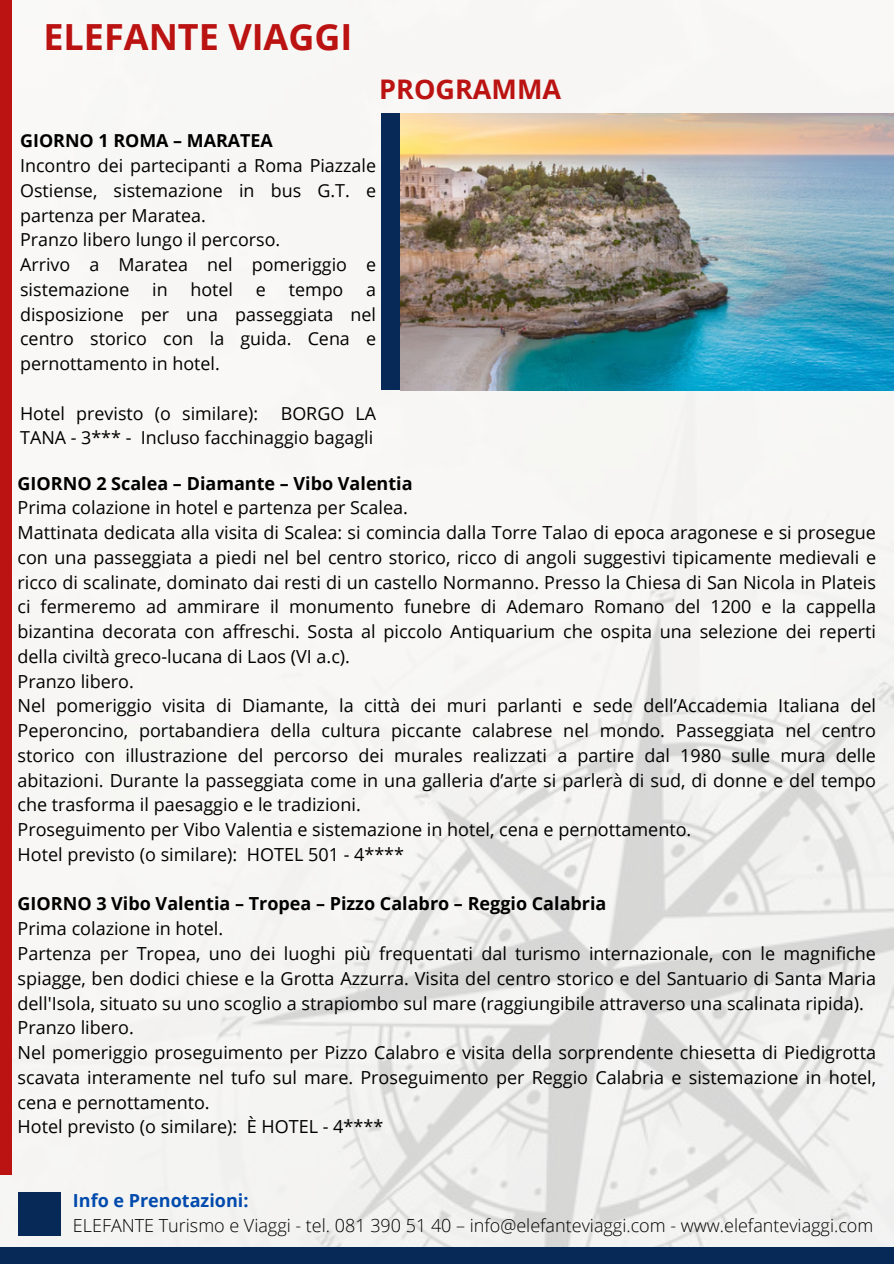
<style>
.page{position:relative;width:894px;height:1264px;background:#fff}
.page>*{position:absolute;margin:0;border:0;box-sizing:border-box;transform-origin:0 0}
.t1{font:700 36px "Open Sans";color:#bb1212}
.t2{font:700 27px "Open Sans";color:#bb1212}
.t3{font:18px/24.8px "Open Sans";color:#000;text-align:justify}
.t4{font:700 18px "Open Sans";color:#000}
.t5{font:300 18px "Open Sans";color:#000}
.t6{font:700 18px "Open Sans";color:#004aad}
.t7{font:17.85px/24.8px "Open Sans";color:#000}
.t8{font:700 17.85px "Open Sans";color:#000}
</style>
<div class="page">
<img style="left:0;top:0;width:892px;height:1247px">
<div style="left:0;top:0;width:11px;height:1174px;background:#bb1212"></div>
<div style="left:19px;top:1191px;width:42px;height:44px;background:#072957"></div>
<div style="left:0;top:1247px;width:893px;height:16px;background:#072957"></div>
<div style="left:381px;top:113px;width:56px;height:277px;background:#072957"></div>
<img style="left:400px;top:113px;width:493px;height:277px">
<p class="t1" style="left:43px;top:11px;width:310px">ELEFANTE VIAGGI</p>
<p class="t2" style="left:379px;top:70px;width:183px">PROGRAMMA</p>
<p class="t8" style="left:20px;top:128px;width:254px">GIORNO 1 ROMA – MARATEA</p>
<p class="t7" style="left:20px;top:153px;width:357px">Incontro dei partecipanti a Roma Piazzale<br>Ostiense, sistemazione in bus G.T. e partenza per Maratea.<br>Pranzo libero lungo il percorso.<br>Arrivo a Maratea nel pomeriggio e sistemazione</p>
<p class="t7" style="left:152px;top:276px;width:17px">in</p>
<p class="t7" style="left:190px;top:276px;width:44px">hotel</p>
<p class="t7" style="left:256px;top:276px;width:12px">e</p>
<p class="t7" style="left:288px;top:276px;width:56px">tempo</p>
<p class="t7" style="left:20px;top:276px;width:357px;text-align:justify;text-indent:346px">a disposizione per una passeggiata nel centro storico con la guida. Cena e pernottamento in hotel.</p>
<p class="t7" style="left:20px;top:400px;width:240px">Hotel previsto (o similare):</p>
<p class="t7" style="left:20px;top:400px;width:357px;text-align:right">BORGO LA<br>TANA - 3*** - Incluso facchinaggio bagagli</p>
<p class="t4" style="left:17px;top:470px;width:396px">GIORNO 2 Scalea – Diamante – Vibo Valentia</p>
<p class="t3" style="left:17px;top:495px;width:392px">Prima colazione in hotel e partenza per Scalea.</p>
<p class="t3" style="left:17px;top:519px;width:859px">Mattinata dedicata alla visita di Scalea: si comincia dalla Torre Talao di epoca aragonese e si prosegue con una passeggiata a piedi nel bel centro storico, ricco di angoli suggestivi tipicamente medievali e ricco di scalinate, dominato dai resti di un castello Normanno. Presso la Chiesa di San Nicola in Plateis ci fermeremo ad ammirare il monumento funebre di Ademaro Romano del 1200 e la cappella bizantina decorata con affreschi. Sosta al piccolo Antiquarium che ospita una selezione dei reperti della civiltà greco-lucana di Laos (VI a.c).</p>
<p class="t3" style="left:17px;top:668px;width:118px">Pranzo libero.</p>
<p class="t3" style="left:17px;top:693px;width:859px">Nel pomeriggio visita di Diamante, la città dei muri parlanti e sede dell’Accademia Italiana del Peperoncino, portabandiera della cultura piccante calabrese nel mondo. Passeggiata nel centro storico con illustrazione del percorso dei murales realizzati a partire dal 1980 sulle mura delle abitazioni. Durante la passeggiata come in una galleria d’arte si parlerà di sud, di donne e del tempo che trasforma il paesaggio e le tradizioni.</p>
<p class="t3" style="left:17px;top:816px;width:675px">Proseguimento per Vibo Valentia e sistemazione in hotel, cena e pernottamento.</p>
<p class="t3" style="left:17px;top:841px;width:388px">Hotel previsto (o similare): HOTEL 501 - 4****</p>
<p class="t4" style="left:17px;top:891px;width:590px">GIORNO 3 Vibo Valentia – Tropea – Pizzo Calabro – Reggio Calabria</p>
<p class="t3" style="left:17px;top:915px;width:207px">Prima colazione in hotel.</p>
<p class="t3" style="left:17px;top:940px;width:859px">Partenza per Tropea, uno dei luoghi più frequentati dal turismo internazionale, con le magnifiche spiagge, ben dodici chiese e la Grotta Azzurra. Visita del centro storico e del Santuario di Santa Maria dell'Isola, situato su uno scoglio a strapiombo sul mare (raggiungibile attraverso una scalinata ripida).</p>
<p class="t3" style="left:17px;top:1014px;width:118px">Pranzo libero.</p>
<p class="t3" style="left:17px;top:1039px;width:859px">Nel pomeriggio proseguimento per Pizzo Calabro e visita della sorprendente chiesetta di Piedigrotta scavata interamente nel tufo sul mare. Proseguimento per Reggio Calabria e sistemazione in hotel, cena e pernottamento.</p>
<p class="t3" style="left:17px;top:1113px;width:367px">Hotel previsto (o similare): È HOTEL - 4****</p>
<h2 class="t6" style="left:73px;top:1187px;width:177px">Info e Prenotazioni:</h2>
<p class="t5" style="left:73px;top:1212px;width:801px">ELEFANTE Turismo e Viaggi - tel. 081 390 51 40 – info@elefanteviaggi.com - www.elefanteviaggi.com</p>
</div>
